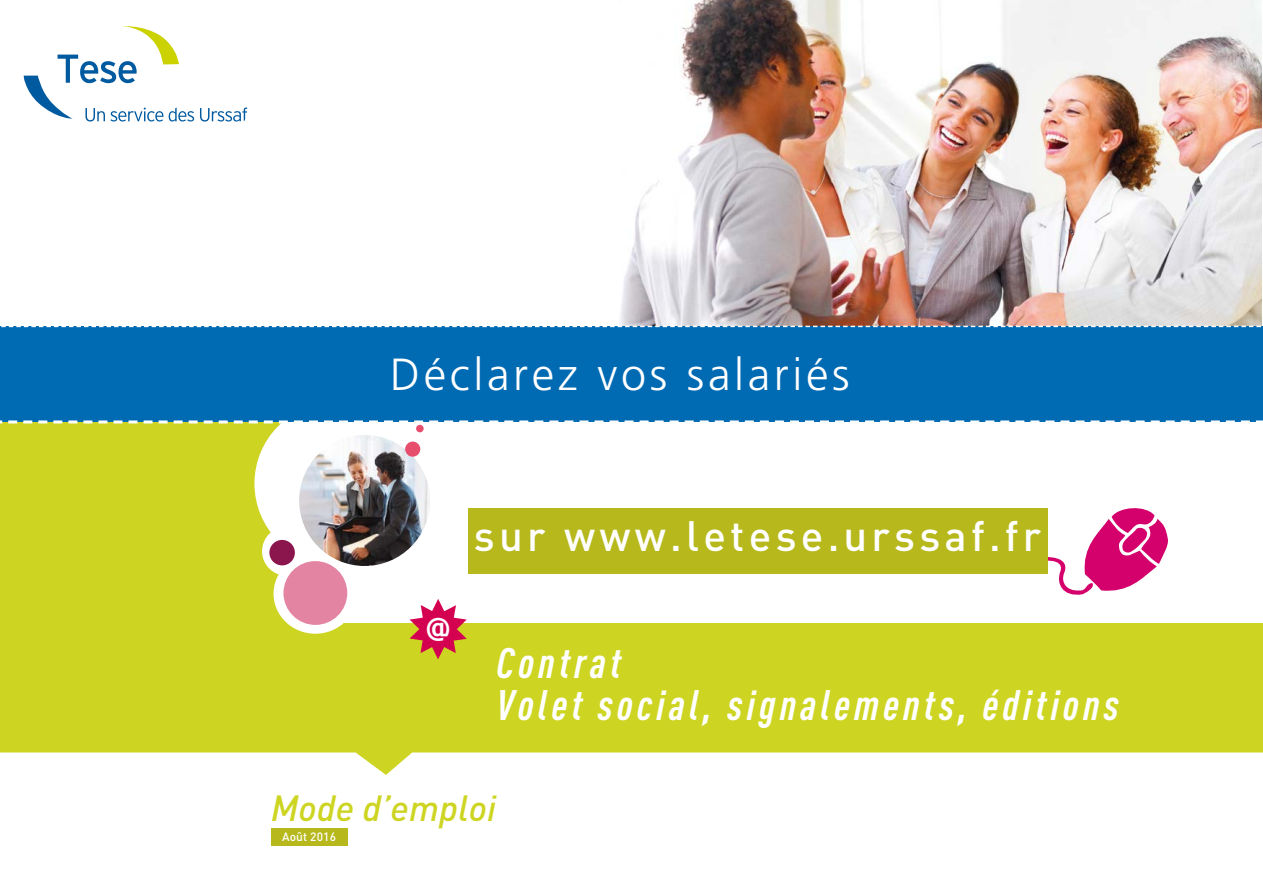
<style>
.page{position:relative;width:1263px;height:893px;background:#fff}
.page>*{position:absolute;margin:0;border:0;box-sizing:border-box;transform-origin:0 0}
.t1{font:300 45px "Frutiger LT Std";letter-spacing:.08em;color:#fff}
.t2{font:italic 700 condensed 42px/42px "DINOT";letter-spacing:.1em;color:#fff}
.t3{font:500 42px "DINOT";letter-spacing:.1em;color:#fff}
.t4{font:italic 500 36px "DINOT";color:#cdd522}
.t5{font:700 27px "Verdana";color:#fff}
.t6{font:500 12px "DINOT";letter-spacing:.005em;color:#fff}
</style>
<div class="page">
<div style="left:0;top:419px;width:294px;height:205px;background:#cdd522"></div>
<img style="left:620px;top:0;width:642px;height:326px">
<div style="left:254px;top:402px;width:163px;height:163px;background:#fff;border-radius:50%"></div>
<div style="left:262px;top:527px;width:49px;height:49px;background:#fff;border-radius:50%"></div>
<svg style="left:0;top:623px;width:1263px;height:152px;background:#d4db42"></svg>
<svg style="left:23px;top:26px;width:171px;height:96px"></svg>
<svg style="left:200px;top:108px;width:47px;height:14px"></svg>
<div style="left:274px;top:554px;width:83px;height:80px;background:#fff;border-radius:50%"></div>
<div style="left:283px;top:561px;width:64px;height:64px;background:#e484a3;border-radius:50%"></div>
<div style="left:269px;top:540px;width:26px;height:25px;background:#8b154d;border-radius:50%"></div>
<img style="left:299px;top:435px;width:131px;height:131px;border-radius:65px">
<div style="left:405px;top:442px;width:15px;height:15px;background:#e74d6d;border-radius:50%"></div>
<div style="left:416px;top:425px;width:8px;height:7px;background:#e74d6d;border-radius:50%"></div>
<svg style="left:410px;top:599px;width:57px;height:60px"></svg>
<svg style="left:1043px;top:508px;width:125px;height:87px"></svg>
<div style="left:468px;top:508px;width:579px;height:65px;background:#b6b81c"></div>
<div style="left:271px;top:828px;width:76px;height:17px;background:#b6b81c"></div>
<div style="left:0;top:327px;width:1263px;height:95px;background:#006ab3"></div>
<svg style="left:0;top:420px;width:1263px;height:3px"></svg>
<svg style="left:0;top:326px;width:1263px;height:1px"></svg>
<p class="t1" style="left:390px;top:349px;width:461px">Déclarez vos salariés</p>
<p class="t3" style="left:474px;top:509px;width:569px">sur www.letese.urssaf.fr</p>
<p class="t5" style="left:425px;top:611px;width:28px">@</p>
<p class="t2" style="left:496px;top:641px;width:624px">Contrat<br>Volet social, signalements, éditions</p>
<p class="t4" style="left:271px;top:785px;width:227px">Mode d’emploi</p>
<p class="t6" style="left:282px;top:829px;width:55px">Août 2016</p>
</div>
